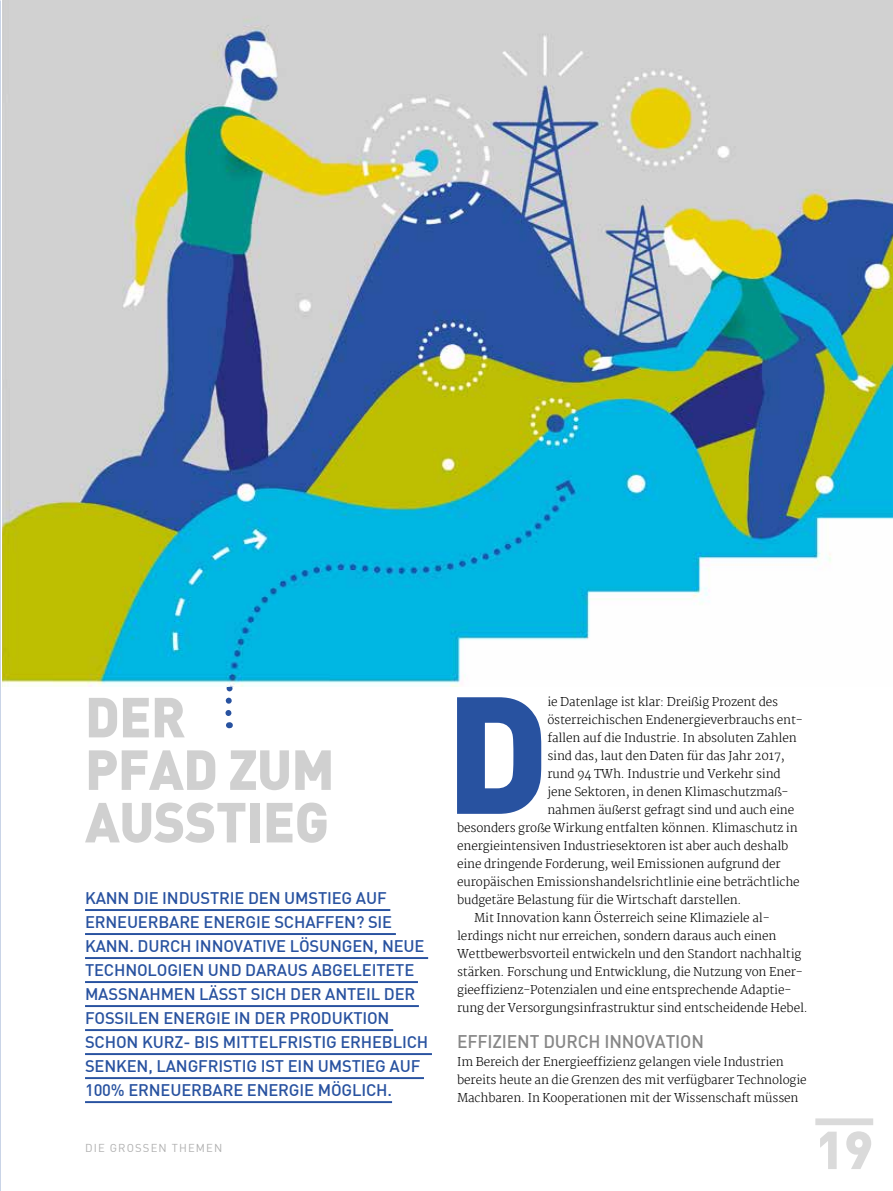
<style>
.page{position:relative;width:893px;height:1191px;background:#fff}
.page>*{position:absolute;margin:0;border:0;box-sizing:border-box;transform-origin:0 0}
.t1{font:900 163.65px "DIN";color:#2852a0}
.t2{font:900 55.5px/52.5px "DIN";letter-spacing:-.01em;color:#d0d0d0;scale:.96 1}
.t3{font:900 52.5px "DIN";color:#dadada}
.t4{font:500 18px "DIN";letter-spacing:-.01em;color:#878787}
.t5{font:500 16.5px/24px "DIN";letter-spacing:-.01em;color:#2852a0}
.t6{font:200 12px/18px "Martel";letter-spacing:-.01em;color:#000}
.t7{font:11.25px "DIN";letter-spacing:.1em;color:#b0b0b0}
</style>
<div class="page">
<div style="left:815px;top:1118px;width:58px;height:7px;background:#dadada"></div>
<hr style="left:85px;top:909px;width:305px;height:2px;background:#2852a0">
<hr style="left:85px;top:933px;width:311px;height:2px;background:#2852a0">
<hr style="left:85px;top:957px;width:343px;height:2px;background:#2852a0">
<hr style="left:85px;top:981px;width:333px;height:2px;background:#2852a0">
<hr style="left:85px;top:1005px;width:334px;height:2px;background:#2852a0">
<hr style="left:85px;top:1029px;width:308px;height:2px;background:#2852a0">
<hr style="left:85px;top:1053px;width:347px;height:2px;background:#2852a0">
<hr style="left:85px;top:1077px;width:339px;height:2px;background:#2852a0">
<hr style="left:85px;top:1101px;width:307px;height:2px;background:#2852a0">
<img style="left:2px;top:0;width:891px;height:687px">
<h2 class="t2" style="left:85px;top:688px;width:261px">DER<br>PFAD ZUM<br>AUSSTIEG</h2>
<h1 class="t1" style="left:446px;top:645px;width:105px">D</h1>
<p class="t6" style="left:547px;top:692px;width:232px">ie Datenlage ist klar: Dreißig Prozent des</p>
<p class="t6" style="left:547px;top:710px;width:257px">österreichischen Endenergieverbrauchs ent-</p>
<p class="t6" style="left:547px;top:728px;width:251px">fallen auf die Industrie. In absoluten Zahlen</p>
<p class="t6" style="left:547px;top:746px;width:239px">sind das, laut den Daten für das Jahr 2017,</p>
<p class="t6" style="left:547px;top:764px;width:235px">rund 94 TWh. Industrie und Verkehr sind</p>
<p class="t6" style="left:547px;top:782px;width:243px">jene Sektoren, in denen Klimaschutzmaß-</p>
<p class="t6" style="left:547px;top:800px;width:248px">nahmen äußerst gefragt sind und auch eine</p>
<p class="t6" style="left:457px;top:818px;width:342px">besonders große Wirkung entfalten können. Klimaschutz in</p>
<p class="t6" style="left:457px;top:836px;width:333px">energieintensiven Industriesektoren ist aber auch deshalb</p>
<p class="t6" style="left:457px;top:854px;width:325px">eine dringende Forderung, weil Emissionen aufgrund der</p>
<p class="t6" style="left:457px;top:872px;width:344px">europäischen Emissionshandelsrichtlinie eine beträchtliche</p>
<p class="t6" style="left:457px;top:890px;width:286px">budgetäre Belastung für die Wirtschaft darstellen.</p>
<p class="t6" style="left:474px;top:908px;width:297px">Mit Innovation kann Österreich seine Klimaziele al-</p>
<p class="t6" style="left:457px;top:926px;width:321px">lerdings nicht nur erreichen, sondern daraus auch einen</p>
<p class="t6" style="left:457px;top:944px;width:346px">Wettbewerbsvorteil entwickeln und den Standort nachhaltig</p>
<p class="t6" style="left:457px;top:962px;width:347px">stärken. Forschung und Entwicklung, die Nutzung von Ener-</p>
<p class="t6" style="left:457px;top:980px;width:336px">gieeffizienz-Potenzialen und eine entsprechende Adaptie-</p>
<p class="t6" style="left:457px;top:998px;width:352px">rung der Versorgungsinfrastruktur sind entscheidende Hebel.</p>
<h3 class="t4" style="left:457px;top:1030px;width:248px">EFFIZIENT DURCH INNOVATION</h3>
<p class="t6" style="left:457px;top:1052px;width:351px">Im Bereich der Energieeffizienz gelangen viele Industrien bereits heute an die Grenzen des mit verfügbarer Technologie<br>Machbaren. In Kooperationen mit der Wissenschaft müssen</p>
<p class="t5" style="left:85px;top:885px;width:345px">KANN DIE INDUSTRIE DEN UMSTIEG AUF ERNEUERBARE ENERGIE SCHAFFEN? SIE KANN. DURCH INNOVATIVE LÖSUNGEN, NEUE TECHNOLOGIEN UND DARAUS ABGELEITETE MASSNAHMEN LÄSST SICH DER ANTEIL DER FOSSILEN ENERGIE IN DER PRODUKTION SCHON KURZ- BIS MITTELFRISTIG ERHEBLICH SENKEN, LANGFRISTIG IST EIN UMSTIEG AUF 100% ERNEUERBARE ENERGIE MÖGLICH.</p>
<p class="t7" style="left:85px;top:1141px;width:139px">DIE GROSSEN THEMEN</p>
<h3 class="t3" style="left:815px;top:1114px;width:59px">19</h3>
</div>
